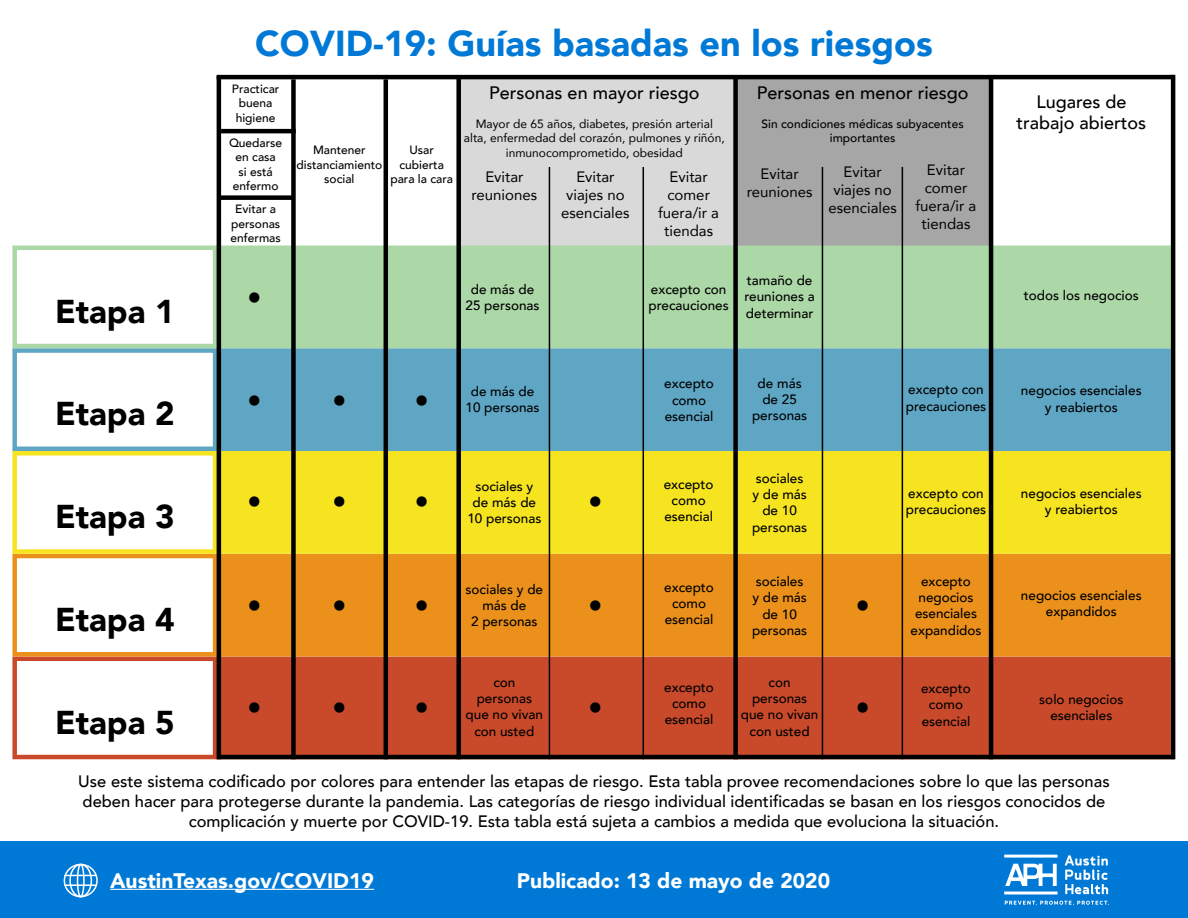
<style>
.page{position:relative;width:1188px;height:918px;background:#fff}
.page>*{position:absolute;margin:0;border:0;box-sizing:border-box;transform-origin:0 0}
.t1{font:39px "Minion Pro";color:#000}
.t2{font:900 36px "Avenir";color:#0079d6}
.t3{font:900 33px "Avenir";color:#000}
.Body{font:900 21px "Avenir";color:#fff}
.t4{font:500 18px/21.6px "Avenir";color:#000;text-align:center}
.t5{font:500 16.5px/19.8px "Avenir";color:#000;text-align:center}
.t6{font:15px/18px "Avenir";color:#000;text-align:center}
.t7{font:500 13.5px/16.2px "Avenir";color:#000;text-align:center}
.t8{font:500 12px/14.4px "Avenir";color:#000;text-align:center}
.t9{font:12px/14.4px "Avenir";color:#000;text-align:center}
</style>
<div class="page">
<div style="left:0;top:842px;width:1188px;height:76px;background:#0079d6"></div>
<div style="left:64px;top:864px;width:34px;height:33px;border:2px solid #fff;border-radius:50%"></div>
<div style="left:77px;top:864px;width:8px;height:33px;border:2px solid #fff;border-radius:50%"></div>
<div style="left:69px;top:864px;width:23px;height:33px;border:2px solid #fff;border-radius:50%"></div>
<hr style="left:65px;top:875px;width:32px;height:1px;background:#fff">
<hr style="left:65px;top:884px;width:32px;height:2px;background:#fff">
<hr style="left:110px;top:889px;width:264px;height:1px;background:#fff">
<hr style="left:217px;top:75px;width:958px;height:4px;background:#000">
<svg style="left:1004px;top:855px;width:105px;height:50px"></svg>
<div style="left:736px;top:77px;width:255px;height:170px;background:#a6a6a6"></div>
<div style="left:459px;top:77px;width:277px;height:170px;background:#d9d9d9"></div>
<div style="left:220px;top:659px;width:953px;height:101px;background:#c84a2b"></div>
<div style="left:221px;top:556px;width:950px;height:103px;background:#eb911b"></div>
<div style="left:221px;top:453px;width:950px;height:103px;background:#f7e421"></div>
<div style="left:221px;top:351px;width:950px;height:102px;background:#5fa6c5"></div>
<div style="left:221px;top:243px;width:950px;height:108px;background:#acd7a7"></div>
<svg style="left:12px;top:243px;width:208px;height:517px"></svg>
<hr style="left:549px;top:167px;width:1px;height:592px;background:#000">
<hr style="left:822px;top:167px;width:1px;height:592px;background:#000">
<hr style="left:643px;top:167px;width:1px;height:592px;background:#000">
<hr style="left:902px;top:167px;width:1px;height:592px;background:#000">
<hr style="left:217px;top:76px;width:4px;height:683px;background:#000">
<div style="left:291px;top:79px;width:5px;height:680px;background:#000"></div>
<hr style="left:384px;top:79px;width:4px;height:680px;background:#000">
<div style="left:733px;top:76px;width:5px;height:683px;background:#000"></div>
<div style="left:456px;top:76px;width:5px;height:683px;background:#000"></div>
<hr style="left:989px;top:76px;width:4px;height:683px;background:#000">
<div style="left:217px;top:195px;width:75px;height:5px;background:#000"></div>
<hr style="left:221px;top:129px;width:75px;height:4px;background:#000">
<hr style="left:1171px;top:75px;width:4px;height:684px;background:#000">
<hr style="left:218px;top:755px;width:957px;height:4px;background:#000">
<p class="t3" style="left:55px;top:283px;width:121px">Etapa 1</p>
<p class="t3" style="left:55px;top:386px;width:121px">Etapa 2</p>
<p class="t3" style="left:55px;top:488px;width:121px">Etapa 3</p>
<p class="t3" style="left:55px;top:591px;width:121px">Etapa 4</p>
<p class="t3" style="left:55px;top:694px;width:121px">Etapa 5</p>
<p class="t2" style="left:255px;top:13px;width:679px">COVID-19: Guías basadas en los riesgos</p>
<p class="t8" style="left:232px;top:81px;width:49px">Practicar buena higiene</p>
<p class="t8" style="left:229px;top:135px;width:55px">Quedarse en casa<br>si está enfermo</p>
<p class="t8" style="left:390px;top:142px;width:64px">Usar cubierta para la cara</p>
<p class="t8" style="left:297px;top:142px;width:87px">Mantener distanciamiento social</p>
<p class="t8" style="left:231px;top:201px;width:52px">Evitar a personas enfermas</p>
<p class="t4" style="left:489px;top:81px;width:212px">Personas en mayor riesgo</p>
<p class="t9" style="left:464px;top:116px;width:262px">Mayor de 65 años, diabetes, presión arterial alta, enfermedad del corazón, pulmones y riñón, inmunocomprometido, obesidad</p>
<p class="t4" style="left:757px;top:81px;width:213px">Personas en menor riesgo</p>
<p class="t8" style="left:762px;top:116px;width:204px">Sin condiciones médicas subyacentes importantes</p>
<p class="t6" style="left:658px;top:167px;width:62px">Evitar comer fuera/ir a tiendas</p>
<p class="t6" style="left:916px;top:161px;width:62px">Evitar comer fuera/ir a tiendas</p>
<p class="t6" style="left:561px;top:167px;width:70px">Evitar viajes no esenciales</p>
<p class="t6" style="left:829px;top:162px;width:70px">Evitar viajes no esenciales</p>
<p class="t6" style="left:472px;top:167px;width:67px">Evitar reuniones</p>
<p class="t6" style="left:747px;top:164px;width:67px">Evitar reuniones</p>
<p class="t1" style="left:247px;top:267px;width:17px">•</p>
<p class="t7" style="left:466px;top:281px;width:76px">de más de<br>25 personas</p>
<p class="t1" style="left:247px;top:370px;width:17px">•</p>
<p class="t1" style="left:332px;top:370px;width:17px">•</p>
<p class="t1" style="left:414px;top:370px;width:17px">•</p>
<p class="t7" style="left:466px;top:382px;width:76px">de más de<br>10 personas</p>
<p class="t7" style="left:467px;top:477px;width:76px">sociales y de más de<br>10 personas</p>
<p class="t1" style="left:247px;top:471px;width:17px">•</p>
<p class="t1" style="left:332px;top:471px;width:17px">•</p>
<p class="t1" style="left:414px;top:471px;width:17px">•</p>
<p class="t1" style="left:588px;top:471px;width:17px">•</p>
<p class="t7" style="left:649px;top:281px;width:82px;text-align:left">excepto con precauciones</p>
<p class="t7" style="left:745px;top:272px;width:72px;text-align:left">tamaño de reuniones a determinar</p>
<p class="t7" style="left:664px;top:375px;width:51px">excepto como esencial</p>
<p class="t7" style="left:664px;top:476px;width:51px">excepto como esencial</p>
<p class="t7" style="left:752px;top:374px;width:57px">de más de 25 personas</p>
<p class="t7" style="left:752px;top:470px;width:57px">sociales y de más de 10 personas</p>
<p class="t7" style="left:752px;top:573px;width:57px">sociales y de más de 10 personas</p>
<p class="t7" style="left:466px;top:580px;width:79px">sociales y de más de<br>2 personas</p>
<p class="t7" style="left:664px;top:578px;width:51px">excepto como esencial</p>
<p class="t1" style="left:247px;top:576px;width:17px">•</p>
<p class="t1" style="left:332px;top:576px;width:17px">•</p>
<p class="t1" style="left:414px;top:576px;width:17px">•</p>
<p class="t1" style="left:588px;top:576px;width:17px">•</p>
<p class="t1" style="left:855px;top:576px;width:17px">•</p>
<p class="t7" style="left:466px;top:674px;width:79px">con personas que no vivan con usted</p>
<p class="t7" style="left:741px;top:674px;width:79px">con personas que no vivan con usted</p>
<p class="t7" style="left:664px;top:678px;width:51px">excepto como esencial</p>
<p class="t1" style="left:247px;top:677px;width:17px">•</p>
<p class="t1" style="left:332px;top:677px;width:17px">•</p>
<p class="t1" style="left:414px;top:677px;width:17px">•</p>
<p class="t1" style="left:588px;top:677px;width:17px">•</p>
<p class="t1" style="left:855px;top:677px;width:17px">•</p>
<p class="t7" style="left:906px;top:381px;width:82px;text-align:left">excepto con precauciones</p>
<p class="t7" style="left:906px;top:485px;width:82px;text-align:left">excepto con precauciones</p>
<p class="t7" style="left:911px;top:572px;width:73px">excepto negocios esenciales expandidos</p>
<p class="t7" style="left:921px;top:680px;width:51px">excepto como esencial</p>
<p class="t4" style="left:1017px;top:90px;width:131px">Lugares de trabajo abiertos</p>
<p class="t7" style="left:1024px;top:287px;width:117px">todos los negocios</p>
<p class="t7" style="left:1021px;top:382px;width:122px">negocios esenciales y reabiertos</p>
<p class="t7" style="left:1021px;top:485px;width:122px">negocios esenciales y reabiertos</p>
<p class="t7" style="left:1021px;top:586px;width:122px">negocios esenciales expandidos</p>
<p class="t7" style="left:1039px;top:690px;width:86px">solo negocios esenciales</p>
<p class="t5" style="left:78px;top:771px;width:1033px">Use este sistema codificado por colores para entender las etapas de riesgo. Esta tabla provee recomendaciones sobre lo que las personas deben hacer para protegerse durante la pandemia. Las categorías de riesgo individual identificadas se basan en los riesgos conocidos de complicación y muerte por COVID-19. Esta tabla está sujeta a cambios a medida que evoluciona la situación.</p>
<p class="Body" style="left:110px;top:862px;width:265px">AustinTexas.gov/COVID19</p>
<p class="Body" style="left:517px;top:862px;width:315px">Publicado: 13 de mayo de 2020</p>
</div>
